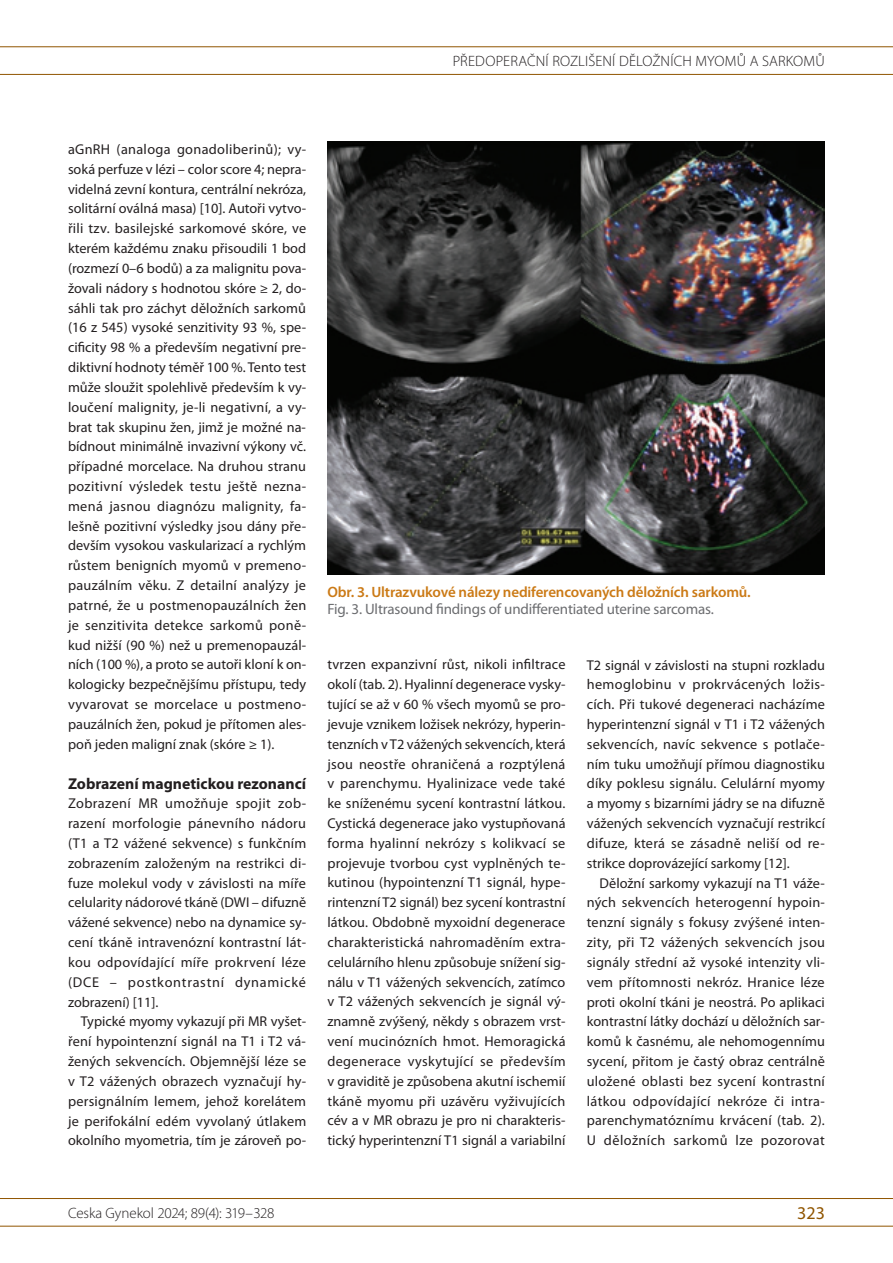
<style>
.page{position:relative;width:893px;height:1263px;background:#fff}
.page>*{position:absolute;margin:0;border:0;box-sizing:border-box;transform-origin:0 0}
.t1{font:18px "Myriad Pro";color:#905500}
.t2{font:700 15.75px "Myriad Pro";color:#231f20}
.t3{font:600 15px "Myriad Pro";letter-spacing:-.01em;color:#cb7a16}
.t4{font:15px "Myriad Pro";letter-spacing:-.01em;color:#6c6d70}
.t5{font:300 15px "Myriad Pro";letter-spacing:.005em;color:#231f20}
.t6{font:300 15px "Myriad Pro";letter-spacing:-.015em;color:#231f20}
.t7{font:14.25px/19.8px "Myriad Pro";color:#231f20;text-align:justify}
</style>
<div class="page">
<hr style="left:0;top:46px;width:893px;height:1px;background:#905500">
<hr style="left:0;top:74px;width:893px;height:1px;background:#905500">
<hr style="left:0;top:1198px;width:893px;height:1px;background:#905500">
<hr style="left:0;top:1226px;width:893px;height:1px;background:#905500">
<img style="left:327px;top:142px;width:498px;height:433px">
<p class="t5" style="left:453px;top:53px;width:374px">PŘEDOPERAČN Í ROZLIŠEN Í DĚLOŽN ÍCH MYOMŮ A SARKOMŮ</p>
<p class="t7" style="left:68px;top:139px;width:240px">aGnRH (analoga gonadoliberinů); vy&shy;soká perfuze v lézi – color score 4; nepra&shy;videlná zevní kontura, centrální nekróza, solitární oválná masa) [10]. Autoři vytvo&shy;řili tzv. basilejské sarkomové skóre, ve kterém každému znaku přisoudili 1 bod (rozmezí 0–6 bodů) a za malignitu pova&shy;žovali nádory s hodnotou skóre ≥ 2, do&shy;sáhli tak pro záchyt děložních sarkomů (16 z 545) vysoké senzitivity 93 %, spe&shy;cificity 98 % a především negativní pre&shy;diktivní hodnoty téměř 100 %. Tento test může sloužit spolehlivě především k vy&shy;loučení malignity, je-li negativní, a vy&shy;brat tak skupinu žen, jimž je možné na&shy;bídnout minimálně invazivní výkony vč. případné morcelace. Na druhou stranu pozitivní výsledek testu ještě nezna&shy;mená jasnou diagnózu malignity, fa&shy;lešně pozitivní výsledky jsou dány pře&shy;devším vysokou vaskularizací a rychlým růstem benigních myomů v premeno&shy;pauzálním věku. Z detailní analýzy je patrné, že u postmenopauzálních žen je senzitivita detekce sarkomů poně&shy;kud nižší (90 %) než u premenopauzál&shy;ních (100 %), a proto se autoři kloní k on&shy;kologicky bezpečnějšímu přístupu, tedy vyvarovat se morcelace u postmeno&shy;pauzálních žen, pokud je přítomen ales&shy;poň jeden maligní znak (skóre ≥ 1).</p>
<p class="t2" style="left:68px;top:773px;width:240px">Zobrazení magnetickou rezonancí</p>
<p class="t7" style="left:68px;top:793px;width:240px">Zobrazení MR umožňuje spojit zob&shy;razení morfologie pánevního nádoru (T1 a T2 vážené sekvence) s funkčním zobrazením založeným na restrikci di&shy;fuze molekul vody v závislosti na míře celularity nádorové tkáně (DWI – difuzně vážené sekvence) nebo na dynamice sy&shy;cení tkáně intravenózní kontrastní lát&shy;kou odpovídající míře prokrvení léze (DCE – postkontrastní dynamické zobrazení) [11].</p>
<p class="t7" style="left:68px;top:1011px;width:240px;text-indent:13px">Typické myomy vykazují při MR vyšet&shy;ření hypointenzní signál na T1 i T2 vá&shy;žených sekvencích. Objemnější léze se v T2 vážených obrazech vyznačují hy&shy;persignálním lemem, jehož korelátem je perifokální edém vyvolaný útlakem okolního myometria, tím je zároveň po-</p>
<p class="t3" style="left:327px;top:582px;width:425px">Obr. 3. Ultrazvukové nálezy nediferencovaných děložních sarkomů.</p>
<p class="t4" style="left:327px;top:600px;width:388px">Fig. 3. Ultrasound findings of undifferentiated uterine sarcomas.</p>
<p class="t7" style="left:327px;top:654px;width:240px">tvrzen expanzivní růst, nikoli infiltrace okolí (tab. 2). Hyalinní degenerace vysky&shy;tující se až v 60 % všech myomů se pro&shy;jevuje vznikem ložisek nekrózy, hyperin&shy;tenzních v T2 vážených sekvencích, která jsou neostře ohraničená a rozptýlená v parenchymu. Hyalinizace vede také ke sníženému sycení kontrastní látkou.<br>Cystická degenerace jako vystupňovaná forma hyalinní nekrózy s kolikvací se projevuje tvorbou cyst vyplněných te&shy;kutinou (hypointenzní T1 signál, hype&shy;rintenzní T2 signál) bez sycení kontrastní látkou. Obdobně myxoidní degenerace charakteristická nahromaděním extra&shy;celulárního hlenu způsobuje snížení sig&shy;nálu v T1 vážených sekvencích, zatímco v T2 vážených sekvencích je signál vý&shy;znamně zvýšený, někdy s obrazem vrst&shy;vení mucinózních hmot. Hemoragická degenerace vyskytující se především v graviditě je způsobena akutní ischemií tkáně myomu při uzávěru vyživujících cév a v MR obrazu je pro ni charakteris&shy;tický hyperintenzní T1 signál a variabilní</p>
<p class="t7" style="left:587px;top:655px;width:240px">T2 signál v závislosti na stupni rozkladu hemoglobinu v prokrvácených ložis&shy;cích. Při tukové degeneraci nacházíme hyperintenzní signál v T1 i T2 vážených sekvencích, navíc sekvence s potlače&shy;ním tuku umožňují přímou diagnostiku díky poklesu signálu. Celulární myomy a myomy s bizarními jádry se na difuzně vážených sekvencích vyznačují restrikcí difuze, která se zásadně neliší od re&shy;strikce doprovázející sarkomy [12].</p>
<p class="t7" style="left:587px;top:873px;width:240px;text-indent:13px">Děložní sarkomy vykazují na T1 váže&shy;ných sekvencích heterogenní hypoin&shy;tenzní signály s fokusy zvýšené inten&shy;zity, při T2 vážených sekvencích jsou signály střední až vysoké intenzity vli&shy;vem přítomnosti nekróz. Hranice léze proti okolní tkáni je neostrá. Po aplikaci kontrastní látky dochází u děložních sar&shy;komů k časnému, ale nehomogennímu sycení, přitom je častý obraz centrálně uložené oblasti bez sycení kontrastní látkou odpovídající nekróze či intra&shy;parenchymatóznímu krvácení (tab. 2).<br>U děložních sarkomů lze pozorovat</p>
<p class="t6" style="left:68px;top:1205px;width:208px">CESKA GYNEKOL 2024; 89(4): 319–328</p>
<p class="t1" style="left:797px;top:1202px;width:29px">323</p>
</div>
